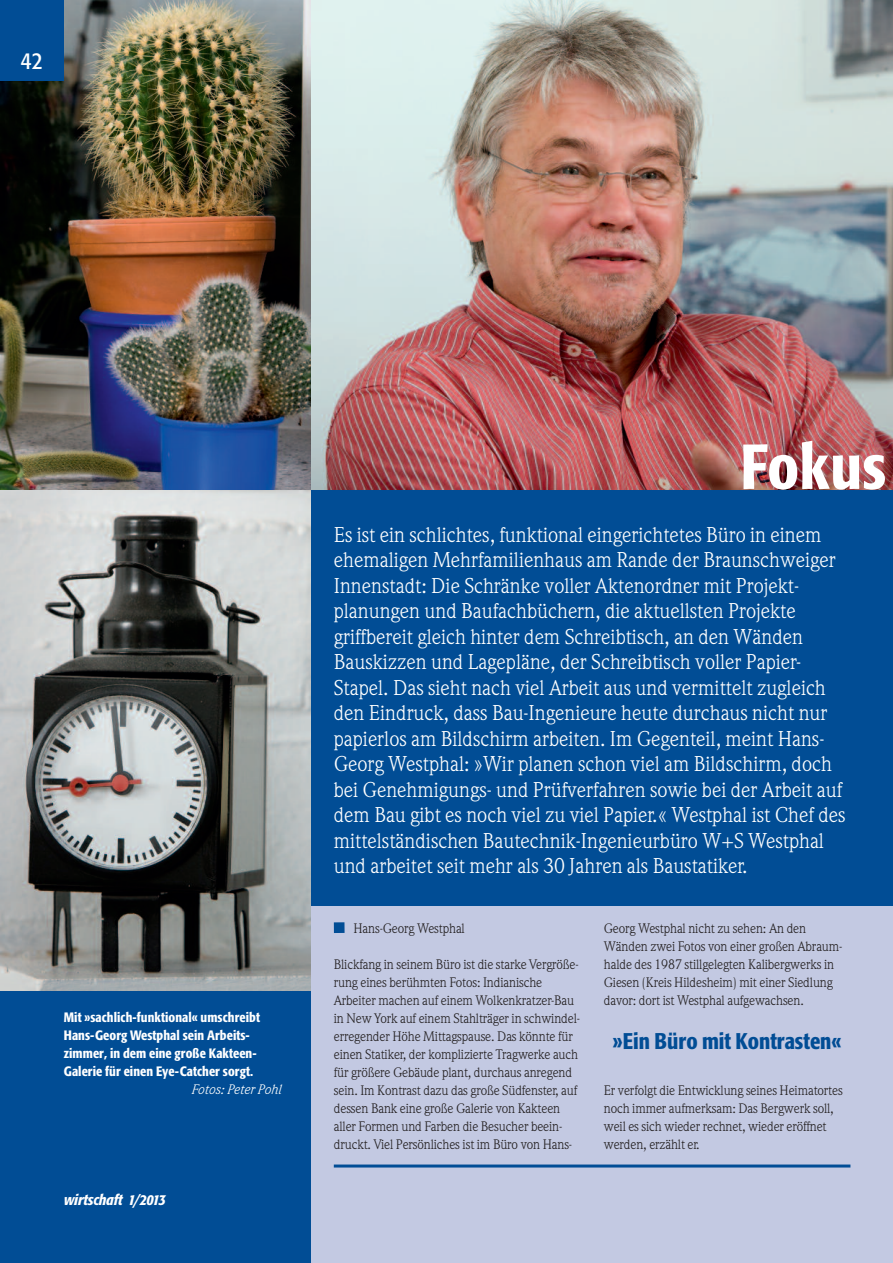
<style>
.page{position:relative;width:893px;height:1263px;background:#c3c9e2}
.page>*{position:absolute;margin:0;border:0;box-sizing:border-box;transform-origin:0 0}
.t1{font:500 condensed 63px "Formata";letter-spacing:.01em;color:#fff}
.t2{font:condensed 24px "Formata";color:#fff}
.t3{font:500 condensed 22.5px "Formata";color:#014d95}
.t4{font:21px/25.5px "Weidemann";color:#fff}
.t5{font:italic 500 condensed 15px "Formata";letter-spacing:-.005em;color:#fff}
.t6{font:13.5px/18px "Weidemann";letter-spacing:-.01em;color:#231f20}
.t7{font:500 condensed 13.5px/18px "Formata";letter-spacing:.005em;color:#fff}
.t8{font:italic 13.5px "Weidemann";color:#fff}
</style>
<div class="page">
<hr style="left:334px;top:1164px;width:516px;height:3px;background:#014d95">
<div style="left:0;top:973px;width:310px;height:290px;background:#014d95"></div>
<div style="left:310px;top:489px;width:583px;height:417px;background:#014d95"></div>
<img style="left:310px;top:0;width:583px;height:489px">
<img style="left:0;top:489px;width:310px;height:502px">
<img style="left:0;top:0;width:310px;height:489px">
<div style="left:0;top:0;width:64px;height:81px;background:#014d95"></div>
<div style="left:334px;top:922px;width:11px;height:11px;background:#014d95"></div>
<h2 class="t2" style="left:21px;top:51px;width:23px">42</h2>
<p class="t7" style="left:64px;top:1010px;width:198px">Mit »sachlich-funktional« umschreibt Hans-Georg Westphal sein Arbeits&shy;zimmer, in dem eine große Kakteen-Galerie für einen Eye-Catcher sorgt.</p>
<p class="t8" style="left:191px;top:1085px;width:91px">Fotos: Peter Pohl</p>
<p class="t5" style="left:64px;top:1193px;width:104px">wirtschaft 1/2013</p>
<h1 class="t1" style="left:740px;top:442px;width:147px">Fokus</h1>
<p class="t4" style="left:334px;top:524px;width:513px">Es ist ein schlichtes, funktional eingerichtetes Büro in einem ehemaligen Mehrfamilienhaus am Rande der Braunschweiger Innenstadt: Die Schränke voller Aktenordner mit Projekt - planungen und Baufachbüchern, die aktuellsten Projekte griffbereit gleich hinter dem Schreibtisch, an den Wänden Bauskizzen und Lagepläne, der Schreibtisch voller Papier-Stapel. Das sieht nach viel Arbeit aus und vermittelt zugleich den Eindruck, dass Bau-Ingenieure heute durchaus nicht nur papierlos am Bildschirm arbeiten. Im Gegenteil, meint Hans-Georg Westphal: »Wir planen schon viel am Bildschirm, doch bei Genehmigungs- und Prüfverfahren sowie bei der Arbeit auf dem Bau gibt es noch viel zu viel Papier.« Westphal ist Chef des mittelständischen Bautechnik-Ingenieurbüro W+S Westphal und arbeitet seit mehr als 30 Jahren als Baustatiker.</p>
<p class="t6" style="left:353px;top:921px;width:113px">Hans-Georg Westphal</p>
<p class="t6" style="left:334px;top:957px;width:248px">Blickfang in seinem Büro ist die starke Vergröße&shy;rung eines berühmten Fotos: Indianische Arbeiter machen auf einem Wolkenkratzer-Bau in New York auf einem Stahlträger in schwindel&shy;erregender Höhe Mittagspause. Das könnte für einen Statiker, der komplizierte Tragwerke auch für größere Gebäude plant, durchaus anregend sein. Im Kontrast dazu das große Südfenster, auf dessen Bank eine große Galerie von Kakteen aller Formen und Farben die Besucher beein&shy;druckt. Viel Persönliches ist im Büro von Hans-</p>
<p class="t6" style="left:604px;top:921px;width:240px">Georg Westphal nicht zu sehen: An den Wänden zwei Fotos von einer großen Abraum&shy;halde des 1987 stillgelegten Kalibergwerks in Giesen (Kreis Hildesheim) mit einer Siedlung davor: dort ist Westphal aufgewachsen.</p>
<h3 class="t3" style="left:613px;top:1032px;width:230px">»Ein Büro mit Kontrasten«</h3>
<p class="t6" style="left:604px;top:1083px;width:240px">Er verfolgt die Entwicklung seines Heimatortes noch immer aufmerksam: Das Bergwerk soll, weil es sich wieder rechnet, wieder eröffnet werden, erzählt er.</p>
</div>
